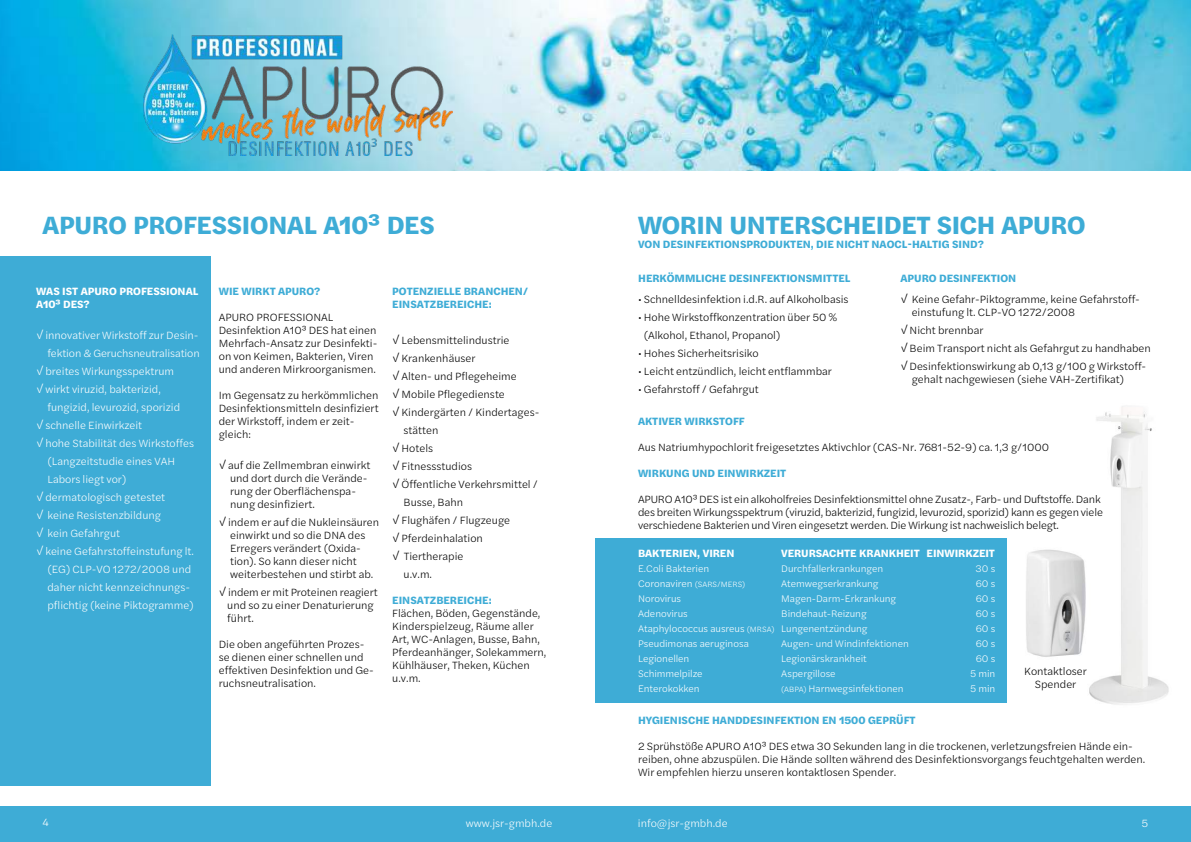
<style>
.page{position:relative;width:1191px;height:842px;background:#fff}
.page>*{position:absolute;margin:0;border:0;box-sizing:border-box;transform-origin:0 0}
.t1{font:700 26px "Halyard Text";letter-spacing:-.01em;color:#3eacd6}
.t2{font:300 11px/13px "Halyard Text";color:#000}
.t3{font:300 11px/18px "Halyard Text";color:#fff}
.t4{font:700 11px/13px "Halyard Text";color:#3eacd6}
.t5{font:700 11px/13px "Halyard Text";color:#fff}
.t6{font:300 10px/15px "Halyard Text";letter-spacing:-.005em;color:#fff}
.t7{font:300 10px/15px "Halyard Text";letter-spacing:.02em;color:#fff;text-align:center}
.s1{font-size:8px}
</style>
<div class="page">
<img style="left:0;top:0;width:1191px;height:170px">
<div style="left:0;top:806px;width:1191px;height:36px;background:#3eacd6"></div>
<div style="left:595px;top:539px;width:411px;height:164px;background:#3eacd6"></div>
<div style="left:0;top:256px;width:210px;height:529px;background:#3eacd6"></div>
<img style="left:144px;top:35px;width:308px;height:120px">
<img style="left:1089px;top:406px;width:80px;height:299px">
<img style="left:1026px;top:543px;width:72px;height:119px">
<h1 class="t1" style="left:43px;top:205px;width:393px">APURO PROFESSIONAL A10³ DES</h1>
<h1 class="t1" style="left:638px;top:206px;width:449px">WORIN UNTERSCHEIDET SICH APURO</h1>
<p class="t4" style="left:638px;top:237px;width:347px">VON DESINFEKTIONSPRODUKTEN, DIE NICHT NAOCL-HALTIG SIND?</p>
<p class="t4" style="left:638px;top:271px;width:214px">HERKÖMMLICHE DESINFEKTIONSMITTEL</p>
<p class="t4" style="left:900px;top:271px;width:117px">APURO DESINFEKTION</p>
<p class="t5" style="left:36px;top:284px;width:164px">WAS IST APURO PROFESSIONAL<br>A10³ DES?</p>
<p class="t3" style="left:36px;top:326px;width:165px;text-align:right">✓ innovativer Wirkstoff zur Desin&shy;fektion &amp; Geruchsneutralisation</p>
<p class="t3" style="left:36px;top:362px;width:139px">✓ breites Wirkungsspektrum</p>
<p class="t3" style="left:47px;top:380px;width:134px;text-indent:-11px">✓ wirkt viruzid, bakterizid, fungizid, levurozid, sporizid</p>
<p class="t3" style="left:36px;top:416px;width:108px">✓ schnelle Einwirkzeit</p>
<p class="t3" style="left:47px;top:434px;width:148px;text-indent:-11px">✓ hohe Stabilität des Wirkstoffes (Langzeitstudie eines VAH<br>Labors liegt vor)</p>
<p class="t3" style="left:36px;top:488px;width:131px">✓ dermatologisch getestet</p>
<p class="t3" style="left:36px;top:506px;width:126px">✓ keine Resistenzbildung</p>
<p class="t3" style="left:36px;top:524px;width:85px">✓ kein Gefahrgut</p>
<p class="t3" style="left:47px;top:542px;width:148px;text-indent:-11px">✓ keine Gefahrstoffeinstufung lt. (EG) CLP-VO 1272/2008 und daher nicht kennzeichnungs&shy;pflichtig (keine Piktogramme)</p>
<p class="t4" style="left:219px;top:284px;width:103px">WIE WIRKT APURO?</p>
<p class="t2" style="left:219px;top:311px;width:160px">APURO PROFESSIONAL<br>Desinfektion A10³ DES hat einen<br>Mehrfach-Ansatz zur Desinfekti&shy;on von Keimen, Bakterien, Viren und anderen Mirkroorganismen.</p>
<p class="t2" style="left:219px;top:389px;width:161px">Im Gegensatz zu herkömmlichen<br>Desinfektionsmitteln desinfiziert der Wirkstoff, indem er zeit&shy;gleich:</p>
<p class="t2" style="left:230px;top:459px;width:142px;text-indent:-11px">✓ auf die Zellmembran einwirkt und dort durch die Verände&shy;rung der Oberflächenspa&shy;nung desinfiziert.</p>
<p class="t2" style="left:230px;top:516px;width:151px;text-indent:-11px">✓ indem er auf die Nukleinsäuren einwirkt und so die DNA des<br>Erregers verändert (Oxida&shy;tion). So kann dieser nicht weiterbestehen und stirbt ab.</p>
<p class="t2" style="left:227px;top:586px;width:152px;text-indent:-9px">✓ indem er mit Proteinen reagiert und so zu einer Denaturierung führt.</p>
<p class="t2" style="left:219px;top:638px;width:157px">Die oben angeführten Prozes&shy;se dienen einer schnellen und effektiven Desinfektion und Ge&shy;ruchsneutralisation.</p>
<p class="t4" style="left:392px;top:284px;width:137px">POTENZIELLE BRANCHEN/<br>EINSATZBEREICHE:</p>
<p class="t2" style="left:392px;top:333px;width:119px">✓ Lebensmittelindustrie</p>
<p class="t2" style="left:392px;top:351px;width:85px">✓ Krankenhäuser</p>
<p class="t2" style="left:392px;top:369px;width:126px">✓ Alten- und Pflegeheime</p>
<p class="t2" style="left:392px;top:387px;width:114px">✓ Mobile Pflegedienste</p>
<p class="t2" style="left:403px;top:402px;width:137px;line-height:18px;text-indent:-11px">✓ Kindergärten / Kindertages&shy;stätten</p>
<p class="t2" style="left:392px;top:441px;width:42px">✓ Hotels</p>
<p class="t2" style="left:392px;top:459px;width:81px">✓ Fitnessstudios</p>
<p class="t2" style="left:403px;top:474px;width:136px;line-height:18px;text-indent:-11px">✓ Öffentliche Verkehrsmittel /<br>Busse, Bahn</p>
<p class="t2" style="left:392px;top:513px;width:119px">✓ Flughäfen / Flugzeuge</p>
<p class="t2" style="left:392px;top:531px;width:92px">✓ Pferdeinhalation</p>
<p class="t2" style="left:403px;top:546px;width:61px;line-height:18px;text-indent:-11px">✓ Tiertherapie u.v.m.</p>
<p class="t4" style="left:392px;top:593px;width:101px">EINSATZBEREICHE:</p>
<p class="t2" style="left:392px;top:606px;width:156px">Flächen, Böden, Gegenstände,<br>Kinderspielzeug, Räume aller<br>Art, WC-Anlagen, Busse, Bahn,<br>Pferdeanhänger, Solekammern,<br>Kühlhäuser, Theken, Küchen u.v.m.</p>
<p class="t2" style="left:638px;top:292px;width:212px">• Schnelldesinfektion i.d.R. auf Alkoholbasis</p>
<p class="t2" style="left:643px;top:307px;width:195px;line-height:18px;text-indent:-6px">• Hohe Wirkstoffkonzentration über 50 % (Alkohol, Ethanol, Propanol)</p>
<p class="t2" style="left:638px;top:346px;width:122px">• Hohes Sicherheitsrisiko</p>
<p class="t2" style="left:638px;top:364px;width:195px">• Leicht entzündlich, leicht entflammbar</p>
<p class="t2" style="left:638px;top:382px;width:122px">• Gefahrstoff / Gefahrgut</p>
<p class="t2" style="left:911px;top:292px;width:230px;text-indent:-11px">✓ Keine Gefahr-Piktogramme, keine Gefahrstoff&shy;einstufung lt. CLP-VO 1272/2008</p>
<p class="t2" style="left:900px;top:323px;width:85px">✓ Nicht brennbar</p>
<p class="t2" style="left:900px;top:341px;width:252px">✓ Beim Transport nicht als Gefahrgut zu handhaben</p>
<p class="t2" style="left:911px;top:359px;width:236px;text-indent:-11px">✓ Desinfektionswirkung ab 0,13 g/100 g Wirkstoff&shy;gehalt nachgewiesen (siehe VAH-Zertifikat)</p>
<p class="t4" style="left:638px;top:414px;width:108px">AKTIVER WIRKSTOFF</p>
<p class="t2" style="left:638px;top:440px;width:412px">Aus Natriumhypochlorit freigesetztes Aktivchlor (CAS-Nr. 7681-52-9) ca. 1,3 g/1000</p>
<p class="t4" style="left:638px;top:466px;width:150px">WIRKUNG UND EINWIRKZEIT</p>
<p class="t2" style="left:638px;top:492px;width:466px">APURO A10³ DES ist ein alkoholfreies Desinfektionsmittel ohne Zusatz-, Farb- und Duftstoffe. Dank des breiten Wirkungsspektrum (viruzid, bakterizid, fungizid, levurozid, sporizid) kann es gegen viele verschiedene Bakterien und Viren eingesetzt werden. Die Wirkung ist nachweislich belegt.</p>
<p class="t5" style="left:638px;top:546px;width:98px">BAKTERIEN, VIREN</p>
<p class="t5" style="left:781px;top:546px;width:215px">VERURSACHTE KRANKHEIT EINWIRKZEIT</p>
<p class="t6" style="left:781px;top:561px;width:129px">Durchfallerkrankungen<br>Atemwegserkrankung<br>Magen-Darm-Erkrankung<br>Bindehaut-Reizung<br>Lungenentzündung<br>Augen- und Windinfektionen<br>Legionärskrankheit<br>Aspergillose<br><span class="s1">(ABPA)</span> Harnwegsinfektionen</p>
<p class="t7" style="left:970px;top:560px;width:27px">30 s<br>60 s<br>60 s<br>60 s<br>60 s<br>60 s<br>60 s<br>5 min<br>5 min</p>
<p class="t6" style="left:638px;top:561px;width:138px">E.Coli Bakterien<br>Coronaviren <span class="s1">(SARS/MERS)<br></span>Norovirus<br>Adenovirus<br>Ataphylococcus ausreus <span class="s1">(MRSA)<br></span>Pseudimonas aeruginosa<br>Legionellen<br>Schimmelpilze<br>Enterokokken</p>
<p class="t2" style="left:1024px;top:664px;width:64px;text-align:center">Kontaktloser<br>Spender</p>
<p class="t4" style="left:638px;top:713px;width:279px">HYGIENISCHE HANDDESINFEKTION EN 1500 GEPRÜFT</p>
<p class="t2" style="left:638px;top:739px;width:509px">2 Sprühstöße APURO A10³ DES etwa 30 Sekunden lang in die trockenen, verletzungsfreien Hände ein&shy;reiben, ohne abzuspülen. Die Hände sollten während des Desinfektionsvorgangs feuchtgehalten werden.<br>Wir empfehlen hierzu unseren kontaktlosen Spender.</p>
<p class="t3" style="left:43px;top:812px;width:8px">4</p>
<p class="t3" style="left:466px;top:813px;width:88px">www.jsr-gmbh.de</p>
<p class="t3" style="left:638px;top:813px;width:91px">info@jsr-gmbh.de</p>
<p class="t3" style="left:1141px;top:813px;width:8px">5</p>
</div>
